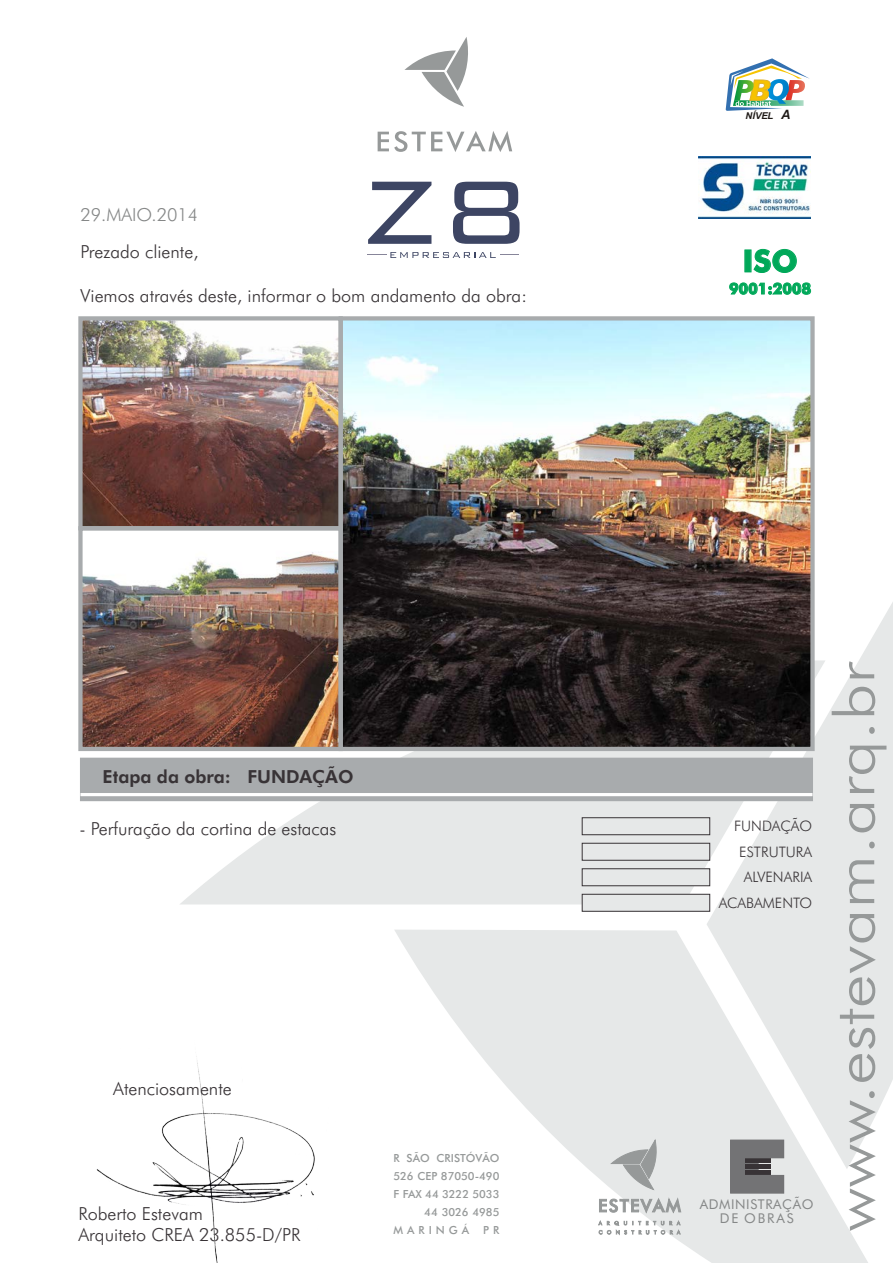
<style>
.page{position:relative;width:893px;height:1263px;background:#fff}
.page>*{position:absolute;margin:0;border:0;box-sizing:border-box;transform-origin:0 0}
.t1{font:300 56.25px "Futura BT";color:#969999;scale:1.21 1}
.t2{font:700 30.75px "Futura BT";color:#00a859}
.t3{font:300 18px/21.6px "Futura BT";color:#383336}
.t4{font:800 18px "Futura BT";color:#383336}
.t5{font:700 15.45px "Futura BT";color:#00a859}
.t6{font:300 14.4px/25.5px "Futura BT";color:#383336;text-align:right}
.t7{font:13.5px/14px "Futura BT";letter-spacing:.045em;color:#858787;text-align:center}
.t8{font:500 11.1px "Futura BT";color:#969999}
.t9{font:500 11.1px "Futura BT";letter-spacing:.355em;color:#969999}
.t10{font:italic 700 9.45px "Arial";color:#1f1a17}
.s1{color:#858787}
.s2{font-size:12.9px}
</style>
<div class="page">
<svg style="left:179px;top:751px;width:527px;height:153px;fill:#e6e8e8"></svg>
<svg style="left:706px;top:602px;width:187px;height:528px;fill:#e6e8e8"></svg>
<svg style="left:395px;top:929px;width:473px;height:334px;fill:#e6e8e8"></svg>
<svg style="left:404px;top:37px;width:64px;height:70px"></svg>
<svg style="left:378px;top:131px;width:134px;height:21px"></svg>
<div style="left:731px;top:1158px;width:27px;height:17px;background:#737375"></div>
<div style="left:730px;top:1158px;width:28px;height:17px;border:1px solid #737375"></div>
<div style="left:745px;top:1170px;width:26px;height:5px;background:#383336"></div>
<div style="left:745px;top:1164px;width:26px;height:5px;background:#383336"></div>
<svg style="left:745px;top:1158px;width:26px;height:4px"></svg>
<div style="left:731px;top:1140px;width:53px;height:18px;background:#737375"></div>
<div style="left:731px;top:1175px;width:53px;height:18px;background:#737375"></div>
<svg style="left:599px;top:1198px;width:82px;height:15px"></svg>
<svg style="left:611px;top:1139px;width:47px;height:51px"></svg>
<svg style="left:598px;top:1221px;width:83px;height:14px"></svg>
<svg style="left:726px;top:58px;width:84px;height:53px"></svg>
<img style="left:699px;top:156px;width:112px;height:63px">
<svg style="left:754px;top:249px;width:43px;height:24px"></svg>
<svg style="left:729px;top:283px;width:82px;height:12px"></svg>
<img style="left:96px;top:1056px;width:219px;height:207px">
<div style="left:80px;top:758px;width:732px;height:43px;background:#a8abad"></div>
<hr style="left:80px;top:793px;width:732px;height:3px;background:#fff">
<div style="left:582px;top:818px;width:128px;height:17px;background:#e6e8e8"></div>
<div style="left:582px;top:817px;width:128px;height:18px;border:1px solid #383336"></div>
<div style="left:582px;top:843px;width:128px;height:17px;background:#e6e8e8"></div>
<div style="left:582px;top:843px;width:128px;height:17px;border:1px solid #383336"></div>
<div style="left:582px;top:869px;width:128px;height:17px;background:#e6e8e8"></div>
<div style="left:582px;top:868px;width:128px;height:18px;border:1px solid #383336"></div>
<div style="left:582px;top:894px;width:128px;height:17px;background:#e6e8e8"></div>
<div style="left:582px;top:894px;width:128px;height:17px;border:1px solid #383336"></div>
<svg style="left:368px;top:182px;width:63px;height:62px"></svg>
<svg style="left:453px;top:182px;width:67px;height:62px"></svg>
<svg style="left:367px;top:252px;width:151px;height:6px"></svg>
<img style="left:344px;top:321px;width:466px;height:425px">
<img style="left:83px;top:321px;width:255px;height:204px">
<img style="left:83px;top:552px;width:255px;height:194px">
<div style="left:339px;top:316px;width:476px;height:435px;border:4px solid #a8abad"></div>
<div style="left:78px;top:526px;width:265px;height:225px;border:4px solid #a8abad"></div>
<div style="left:78px;top:316px;width:265px;height:214px;border:4px solid #a8abad"></div>
<p class="t3" style="left:80px;top:196px;width:120px;line-height:37px"><span class="s1">29.MAIO.2014<br></span>Prezado cliente,</p>
<p class="t3" style="left:81px;top:284px;width:448px">Viemos através deste, informar o bom andamento da obra:</p>
<p class="t4" style="left:102px;top:766px;width:253px">Etapa da obra: FUNDAÇÃO</p>
<p class="t3" style="left:79px;top:817px;width:259px">- Perfuração da cortina de estacas</p>
<p class="t3" style="left:113px;top:1078px;width:120px">Atenciosamente</p>
<p class="t3" style="left:79px;top:1202px;width:223px">Roberto Estevam<br>Arquiteto CREA 23.855-D/PR</p>
<p class="t8" style="left:393px;top:1151px;width:107px">R SÃO CRISTÓVÃO</p>
<p class="t8" style="left:393px;top:1169px;width:107px">526 CEP 87050-490</p>
<p class="t8" style="left:393px;top:1187px;width:107px">F FAX 44 3222 5033</p>
<p class="t8" style="left:424px;top:1205px;width:77px">44 3026 4985</p>
<p class="t9" style="left:393px;top:1223px;width:77px">MARINGÁ</p>
<p class="t8" style="left:483px;top:1223px;width:18px">P R</p>
<p class="t10" style="left:746px;top:110px;width:46px">NÍVEL <span class="s2">A</span></p>
<p class="t2" style="left:742px;top:242px;width:57px">ISO</p>
<p class="t5" style="left:729px;top:279px;width:84px">9001:2008</p>
<p class="t6" style="left:719px;top:813px;width:95px">FUNDAÇÃO<br>ESTRUTURA<br>ALVENARIA<br>ACABAMENTO</p>
<p class="t7" style="left:700px;top:1197px;width:115px">ADMINISTRAÇÃO<br>DE OBRAS</p>
<p class="t1" style="left:820px;top:1232px;width:473px;rotate:-90deg">www.estevam.arq.br</p>
</div>
